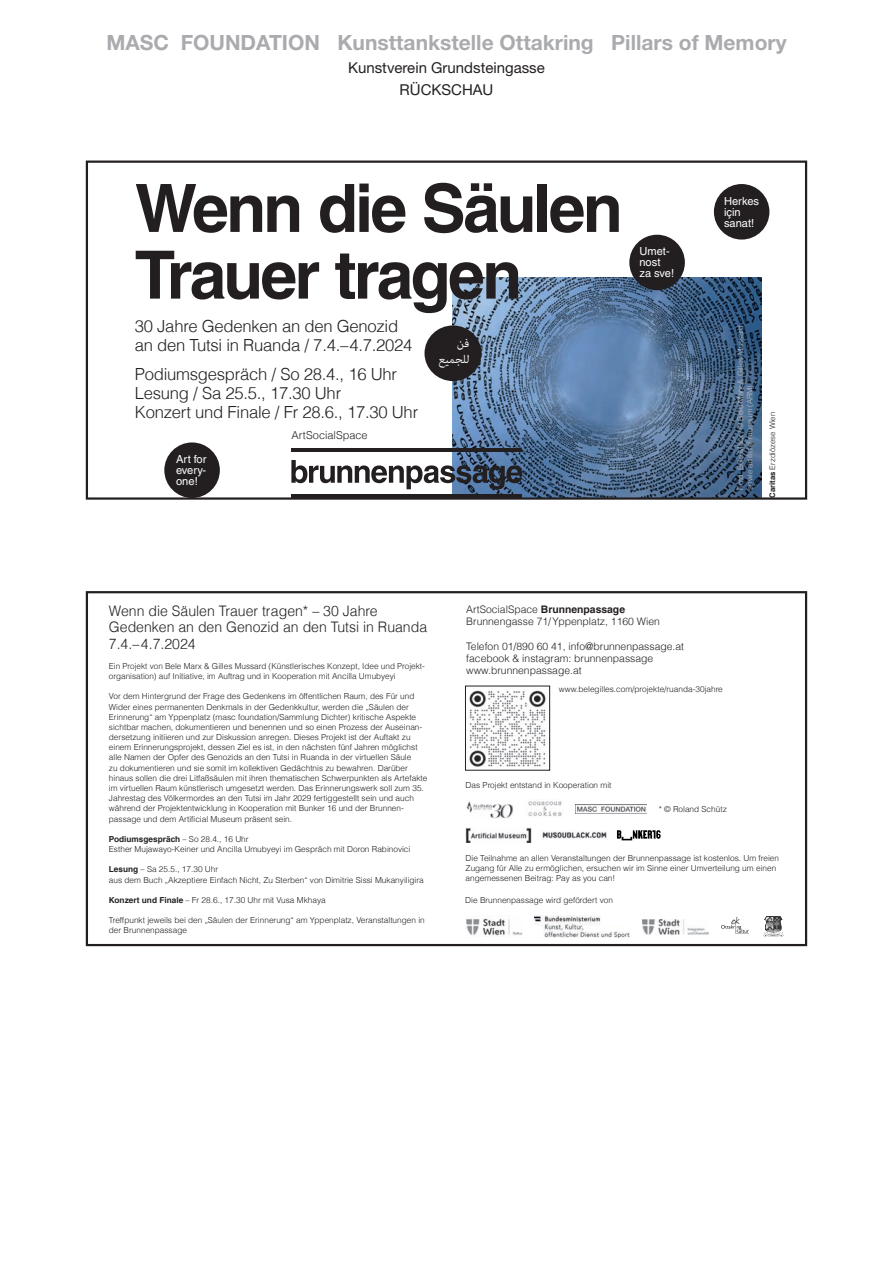
<style>
.page{position:relative;width:893px;height:1263px;background:#fff}
.page>*{position:absolute;margin:0;border:0;box-sizing:border-box;transform-origin:0 0}
.t1{font:700 66.75px/66.8px "Helveticafor Caritas";letter-spacing:-.045em;color:#231f20}
.t2{font:700 21px "Helvetica Neue LT";color:#aaabaf}
.t3{font:300 16.65px/19px "Helveticafor Caritas";letter-spacing:-.015em;color:#231f20}
.t4{font:16.65px/15.5px "Adobe Arabic";color:#fff;text-align:right}
.t5{font:15px/22.5px "Helvetica Neue LT";color:#231f20;text-align:center}
.t6{font:300 14.55px/16.2px "Helveticafor Caritas";color:#231f20}
.t7{font:11.1px/11.1px "Helvetica LT Std";color:#fff}
.t8{font:300 10.95px "Helveticafor Caritas";color:#231f20}
.t9{font:300 10.35px/12.1px "Helveticafor Caritas";color:#231f20}
.t10{font:300 8.25px/10.2px "Helveticafor Caritas";color:#231f20}
.t11{font:300 7.8px/9.6px "Helveticafor Caritas";color:#bcbdc0}
.t12{font:300 7.8px "Helveticafor Caritas";color:#231f20}
.s1{font-weight:700}
</style>
<div class="page">
<img style="left:453px;top:278px;width:308px;height:219px">
<hr style="left:291px;top:448px;width:231px;height:4px;background:#231f20">
<hr style="left:291px;top:495px;width:231px;height:3px;background:#231f20">
<svg style="left:291px;top:460px;width:231px;height:30px"></svg>
<div style="left:629px;top:235px;width:56px;height:55px;background:#231f20;border-radius:50%"></div>
<div style="left:164px;top:442px;width:56px;height:56px;background:#231f20;border-radius:50%"></div>
<div style="left:714px;top:184px;width:55px;height:56px;background:#231f20;border-radius:50%"></div>
<div style="left:424px;top:325px;width:57px;height:56px;background:#231f20;border-radius:50%"></div>
<div style="left:86px;top:161px;width:721px;height:339px;border:2px solid #231f20"></div>
<svg style="left:721px;top:917px;width:28px;height:17px"></svg>
<svg style="left:766px;top:916px;width:15px;height:1px"></svg>
<svg style="left:763px;top:917px;width:21px;height:20px"></svg>
<img style="left:466px;top:918px;width:57px;height:18px">
<img style="left:642px;top:919px;width:66px;height:15px">
<img style="left:534px;top:916px;width:95px;height:21px">
<img style="left:469px;top:690px;width:77px;height:77px">
<div style="left:465px;top:686px;width:85px;height:84px;border:1px solid #231f20"></div>
<img style="left:467px;top:801px;width:46px;height:18px">
<img style="left:528px;top:801px;width:34px;height:15px">
<img style="left:575px;top:804px;width:72px;height:10px">
<img style="left:466px;top:828px;width:65px;height:15px">
<img style="left:542px;top:831px;width:65px;height:8px">
<svg style="left:616px;top:831px;width:17px;height:10px"></svg>
<svg style="left:617px;top:830px;width:44px;height:10px"></svg>
<div style="left:86px;top:591px;width:721px;height:355px;border:2px solid #231f20"></div>
<h2 class="t2" style="left:106px;top:30px;width:682px">MASC FOUNDATION Kunsttankstelle Ottakring Pillars of Memory</h2>
<h3 class="t5" style="left:348px;top:56px;width:198px">Kunstverein Grundsteingasse<br>RÜCKSCHAU</h3>
<h1 class="t1" style="left:135px;top:175px;width:490px">Wenn die Säulen<br>Trauer tragen</h1>
<h3 class="t3" style="left:135px;top:316px;width:279px">30 Jahre Gedenken an den Genozid an den Tutsi in Ruanda / 7.4.–4.7.2024</h3>
<h3 class="t3" style="left:135px;top:364px;width:285px">Podiumsgespräch / So 28.4., 16 Uhr<br>Lesung / Sa 25.5., 17.30 Uhr<br>Konzert und Finale / Fr 28.6., 17.30 Uhr</h3>
<h3 class="t7" style="left:176px;top:454px;width:32px;text-align:justify">Art for every&shy;one!</h3>
<h3 class="t8" style="left:291px;top:428px;width:78px">ArtSocialSpace</h3>
<h3 class="t4" style="left:438px;top:334px;width:33px">فن<br>ل لجميع</h3>
<h3 class="t7" style="left:639px;top:246px;width:36px">Umet&shy;nost za sve!</h3>
<h3 class="t7" style="left:724px;top:195px;width:37px">Herkes için sanat!</h3>
<p class="t11" style="left:735px;top:490px;width:166px;rotate:-90deg">Foto: Bele Marx / © Bele Marx &amp; Gilles Mussard sowie artificial museum (ARM)</p>
<p class="t12" style="left:767px;top:498px;width:88px;rotate:-90deg"><span class="s1">Caritas</span> Erzdiözese Wien</p>
<h3 class="t6" style="left:109px;top:603px;width:320px">Wenn die Säulen Trauer tragen* – 30 Jahre<br>Gedenken an den Genozid an den Tutsi in Ruanda<br>7.4.–4.7.2024</h3>
<p class="t10" style="left:109px;top:661px;width:317px">Ein Projekt von Bele Marx &amp; Gilles Mussard (Künstlerisches Konzept, Idee und Projekt&shy;organisation) auf Initiative, im Auftrag und in Kooperation mit Ancilla Umubyeyi</p>
<p class="t10" style="left:109px;top:691px;width:320px">Vor dem Hintergrund der Frage des Gedenkens im öffentlichen Raum, des Für und Wider eines permanenten Denkmals in der Gedenkkultur, werden die „Säulen der Erinnerung“ am Yppenplatz (masc foundation/Sammlung Dichter) kritische Aspekte sichtbar machen, dokumentieren und benennen und so einen Prozess der Auseinan&shy;dersetzung initiieren und zur Diskussion anregen. Dieses Projekt ist der Auftakt zu einem Erinnerungsprojekt, dessen Ziel es ist, in den nächsten fünf Jahren möglichst alle Namen der Opfer des Genozids an den Tutsi in Ruanda in der virtuellen Säule<br>zu dokumentieren und sie somit im kollektiven Gedächtnis zu bewahren. Darüber hinaus sollen die drei Litfaßsäulen mit ihren thematischen Schwerpunkten als Artefakte im virtuellen Raum künstlerisch umgesetzt werden. Das Erinnerungswerk soll zum 35.<br>Jahrestag des Völkermordes an den Tutsi im Jahr 2029 fertiggestellt sein und auch während der Projektentwicklung in Kooperation mit Bunker 16 und der Brunnen&shy;passage und dem Artificial Museum präsent sein.</p>
<p class="t10" style="left:109px;top:834px;width:303px"><span class="s1">Podiumsgespräch</span> – So 28.4., 16 Uhr<br>Esther Mujawayo-Keiner und Ancilla Umubyeyi im Gespräch mit Doron Rabinovici</p>
<p class="t10" style="left:109px;top:864px;width:316px"><span class="s1">Lesung</span> – Sa 25.5., 17.30 Uhr<br>aus dem Buch „Akzeptiere Einfach Nicht, Zu Sterben“ von Dimitrie Sissi Mukanyiligira</p>
<p class="t10" style="left:109px;top:895px;width:218px"><span class="s1">Konzert und Finale</span> – Fr 28.6., 17.30 Uhr mit Vusa Mkhaya</p>
<p class="t10" style="left:109px;top:915px;width:317px">Treffpunkt jeweils bei den „Säulen der Erinnerung“ am Yppenplatz, Veranstaltungen in der Brunnenpassage</p>
<p class="t9" style="left:466px;top:603px;width:195px">ArtSocialSpace <span class="s1">Brunnenpassage<br></span>Brunnengasse 71/Yppenplatz, 1160 Wien</p>
<p class="t9" style="left:466px;top:640px;width:219px">Telefon 01/890 60 41, info@brunnenpassage.at facebook &amp; instagram: brunnenpassage www.brunnenpassage.at</p>
<p class="t10" style="left:559px;top:684px;width:166px">www.belegilles.com/projekte/ruanda-30jahre</p>
<p class="t10" style="left:466px;top:780px;width:147px">Das Projekt entstand in Kooperation mit</p>
<p class="t10" style="left:659px;top:804px;width:70px">* © Roland Schütz</p>
<p class="t10" style="left:466px;top:853px;width:315px">Die Teilnahme an allen Veranstaltungen der Brunnenpassage ist kostenlos. Um freien<br>Zugang für Alle zu ermöglichen, ersuchen wir im Sinne einer Umverteilung um einen angemessenen Beitrag: Pay as you can!</p>
<p class="t10" style="left:465px;top:895px;width:149px">Die Brunnenpassage wird gefördert von</p>
</div>
